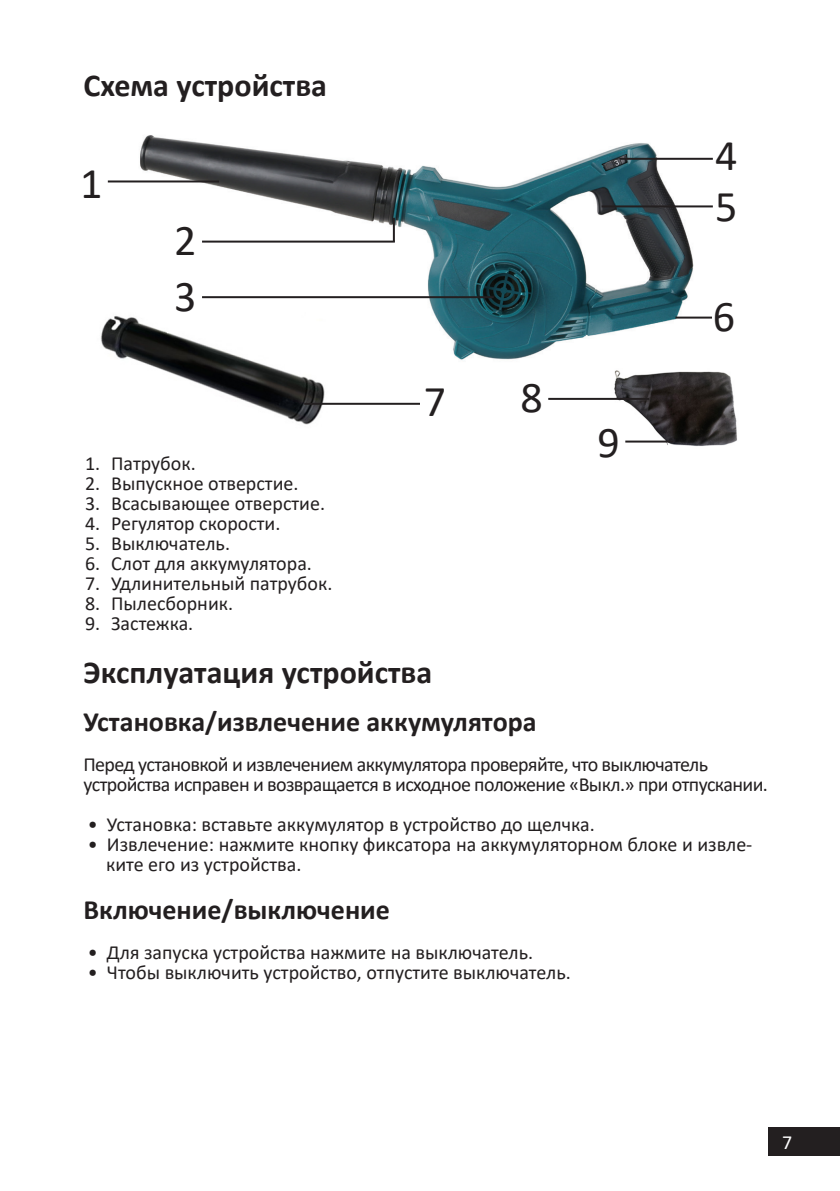
<style>
.page{position:relative;width:840px;height:1191px;background:#fff}
.page>*{position:absolute;margin:0;border:0;box-sizing:border-box;transform-origin:0 0}
.цифры_на_схемах{font:44px "Calibri";color:#231f20}
.Заголовок_16{font:700 32px "Calibri";color:#231f20}
.Заголовок_14{font:700 28px "Calibri";color:#231f20}
.t1{font:20px/20px "Calibri";color:#231f20}
.t2{font:20px/20px "Calibri";letter-spacing:-.03em;color:#231f20}
.t3{font:20px "Calibri";color:#fff}
</style>
<div class="page">
<div style="left:767px;top:1126px;width:72px;height:29px;background:#231f20"></div>
<img style="left:127px;top:135px;width:585px;height:225px">
<hr style="left:108px;top:180px;width:111px;height:2px;background:#231f20">
<hr style="left:392px;top:218px;width:2px;height:24px;background:#231f20">
<hr style="left:202px;top:241px;width:192px;height:2px;background:#231f20">
<hr style="left:601px;top:205px;width:111px;height:2px;background:#231f20">
<hr style="left:619px;top:158px;width:93px;height:2px;background:#231f20">
<hr style="left:202px;top:296px;width:291px;height:2px;background:#231f20">
<img style="left:101px;top:312px;width:229px;height:113px">
<hr style="left:304px;top:403px;width:116px;height:2px;background:#231f20">
<img style="left:611px;top:370px;width:126px;height:76px">
<hr style="left:548px;top:398px;width:101px;height:2px;background:#231f20">
<hr style="left:625px;top:440px;width:48px;height:2px;background:#231f20">
<hr style="left:675px;top:316px;width:36px;height:2px;background:#231f20">
<p class="Заголовок_16" style="left:83px;top:63px;width:245px">Схема устройства</p>
<p class="цифры_на_схемах" style="left:80px;top:152px;width:24px">1</p>
<p class="цифры_на_схемах" style="left:174px;top:210px;width:24px">2</p>
<p class="цифры_на_схемах" style="left:174px;top:266px;width:24px">3</p>
<p class="t1" style="left:85px;top:452px;width:112px">1. Патрубок.</p>
<p class="t1" style="left:85px;top:472px;width:215px">2. Выпускное отверстие.</p>
<p class="t1" style="left:85px;top:492px;width:241px">3. Всасывающее отверстие.</p>
<p class="t1" style="left:85px;top:512px;width:197px">4. Регулятор скорости.</p>
<p class="t1" style="left:85px;top:532px;width:146px">5. Выключатель.</p>
<p class="t1" style="left:85px;top:552px;width:228px">6. Слот для аккумулятора.</p>
<p class="t1" style="left:85px;top:572px;width:249px">7. Удлинительный патрубок.</p>
<p class="t1" style="left:85px;top:592px;width:149px">8. Пылесборник.</p>
<p class="t1" style="left:85px;top:612px;width:110px">9. Застежка.</p>
<p class="цифры_на_схемах" style="left:423px;top:371px;width:24px">7</p>
<p class="цифры_на_схемах" style="left:520px;top:367px;width:24px">8</p>
<p class="цифры_на_схемах" style="left:597px;top:412px;width:24px">9</p>
<p class="цифры_на_схемах" style="left:714px;top:125px;width:24px">4</p>
<p class="цифры_на_схемах" style="left:714px;top:176px;width:24px">5</p>
<p class="цифры_на_схемах" style="left:712px;top:286px;width:24px">6</p>
<p class="Заголовок_16" style="left:83px;top:650px;width:350px">Эксплуатация устройства</p>
<p class="Заголовок_14" style="left:83px;top:702px;width:454px">Установка/извлечение аккумулятора</p>
<p class="t2" style="left:83px;top:754px;width:685px">Перед установкой и извлечением аккумулятора проверяйте, что выключатель устройства исправен и возвращается в исходное положение «Выкл.» при отпускании.</p>
<p class="t1" style="left:88px;top:814px;width:508px">• Установка: вставьте аккумулятор в устройство до щелчка.</p>
<p class="t1" style="left:106px;top:834px;width:647px;text-indent:-18px">• Извлечение: нажмите кнопку фиксатора на аккумуляторном блоке и извле&shy;ките его из устройства.</p>
<p class="Заголовок_14" style="left:83px;top:890px;width:308px">Включение/выключение</p>
<p class="t1" style="left:88px;top:942px;width:446px">• Для запуска устройства нажмите на выключатель.</p>
<p class="t1" style="left:88px;top:962px;width:484px">• Чтобы выключить устройство, отпустите выключатель.</p>
<p class="t3" style="left:781px;top:1128px;width:12px">7</p>
</div>
